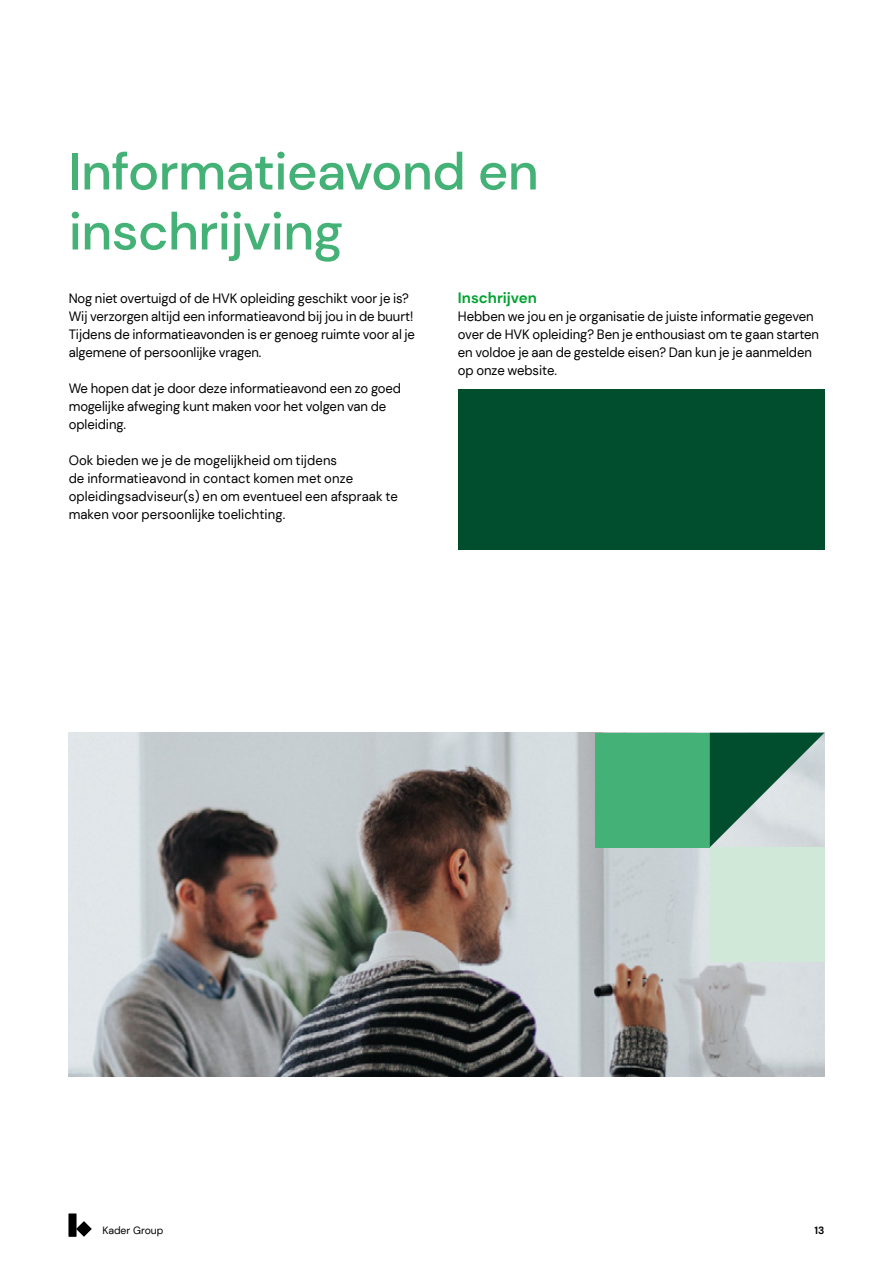
<style>
.page{position:relative;width:893px;height:1263px;background:#fff}
.page>*{position:absolute;margin:0;border:0;box-sizing:border-box;transform-origin:0 0}
.t1{font:500 52.5px/60px "DM Sans";letter-spacing:-.01em;color:#44b276}
.t2{font:700 15px "DM Sans";color:#00a32f}
.t3{font:13.5px/18px "DM Sans";letter-spacing:-.005em;color:#000}
.t4{font:10.5px "DM Sans";color:#000}
.t5{font:700 10.5px "DM Sans";color:#000}
</style>
<div class="page">
<img style="left:69px;top:733px;width:755px;height:343px">
<div style="left:595px;top:733px;width:115px;height:114px;background:#44b276"></div>
<div style="left:710px;top:847px;width:114px;height:115px;background:#cfe8d7"></div>
<svg style="left:710px;top:733px;width:114px;height:114px;background:#699485"></svg>
<div style="left:458px;top:390px;width:366px;height:160px;background:#004e2e"></div>
<svg style="left:69px;top:1214px;width:23px;height:22px"></svg>
<h1 class="t1" style="left:69px;top:141px;width:472px">Informatieavond en inschrijving</h1>
<p class="t3" style="left:69px;top:289px;width:348px">Nog niet overtuigd of de HVK opleiding geschikt voor je is?<br>Wij verzorgen altijd een informatieavond bij jou in de buurt!<br>Tijdens de informatieavonden is er genoeg ruimte voor al je algemene of persoonlijke vragen.</p>
<p class="t3" style="left:69px;top:379px;width:334px">We hopen dat je door deze informatieavond een zo goed mogelijke afweging kunt maken voor het volgen van de opleiding.</p>
<p class="t3" style="left:69px;top:451px;width:331px">Ook bieden we je de mogelijkheid om tijdens<br>de informatieavond in contact komen met onze opleidingsadviseur(s) en om eventueel een afspraak te maken voor persoonlijke toelichting.</p>
<p class="t2" style="left:458px;top:288px;width:81px">Inschrijven</p>
<p class="t3" style="left:458px;top:307px;width:363px">Hebben we jou en je organisatie de juiste informatie gegeven over de HVK opleiding? Ben je enthousiast om te gaan starten en voldoe je aan de gestelde eisen? Dan kun je je aanmelden op onze website.</p>
<p class="t4" style="left:102px;top:1224px;width:63px">Kader Group</p>
<p class="t5" style="left:814px;top:1223px;width:11px">13</p>
</div>
